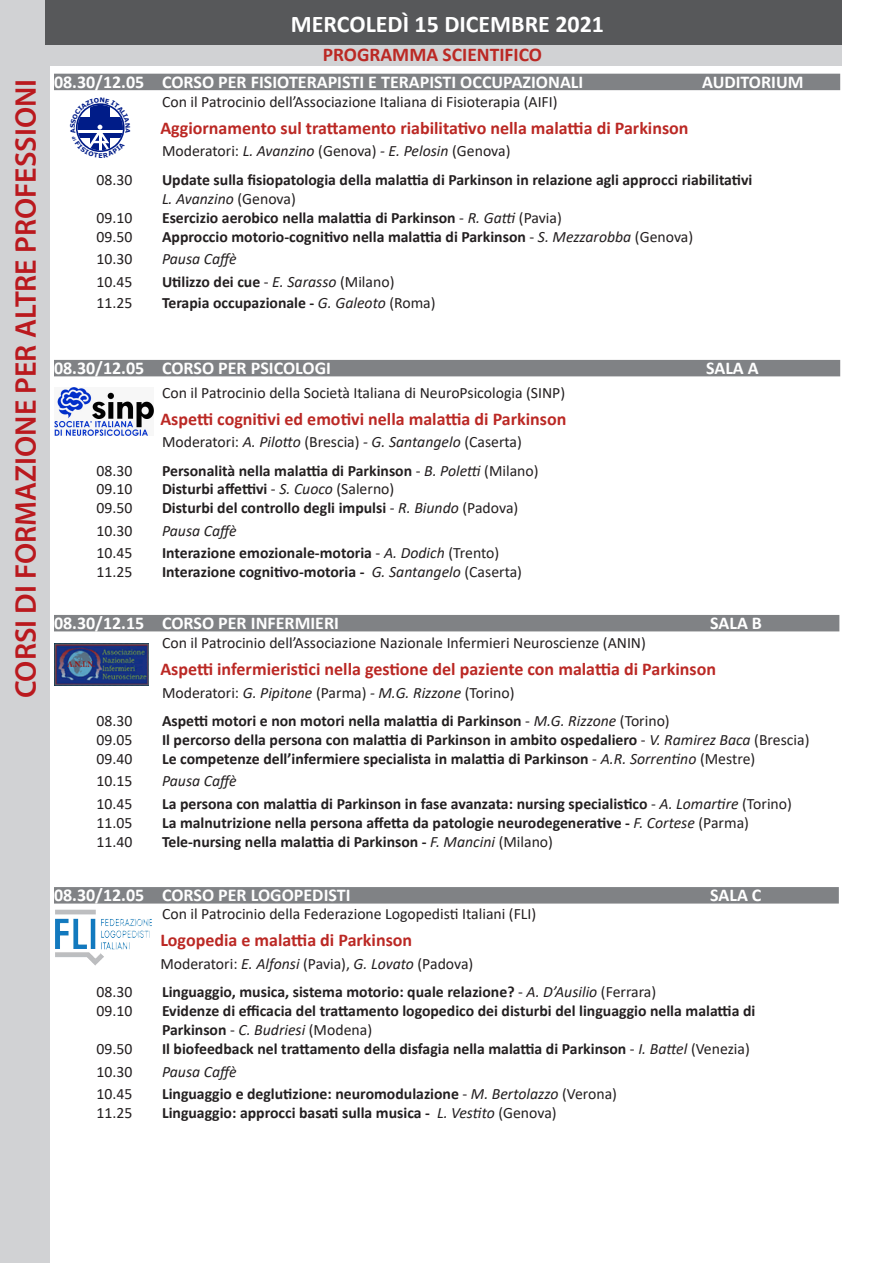
<style>
.page{position:relative;width:893px;height:1263px;background:#fff}
.page>*{position:absolute;margin:0;border:0;box-sizing:border-box;transform-origin:0 0}
.t1{font:600 30px "Myriad Pro";color:#ba191e}
.Normale{font:700 24px "Calibri";color:#fff}
.t2{font:700 19.5px "Calibri";color:#bb2824}
.Normale-2{font:700 18px "Calibri";color:#bb2824}
.Normale-3{font:700 18px "Calibri";color:#fff}
.t3{font:700 15.75px "Calibri";color:#231f20}
.Normale-4{font:15.75px "Calibri";color:#231f20}
.t4{font:italic 15.75px "Calibri";color:#231f20}
.s1{font-style:italic}
.s2{font-style:normal}
.s3{font-weight:400}
.s4{font-weight:400;font-style:italic}
.s5{font-weight:700;font-style:normal}
</style>
<div class="page">
<div style="left:54px;top:74px;width:786px;height:16px;background:#808285"></div>
<div style="left:54px;top:360px;width:786px;height:16px;background:#808285"></div>
<div style="left:54px;top:615px;width:785px;height:16px;background:#808285"></div>
<div style="left:54px;top:887px;width:785px;height:16px;background:#808285"></div>
<div style="left:0;top:0;width:50px;height:1263px;background:#d1d2d4"></div>
<div style="left:45px;top:0;width:797px;height:45px;background:#57585a"></div>
<div style="left:45px;top:45px;width:797px;height:21px;background:#d1d2d4"></div>
<img style="left:55px;top:910px;width:97px;height:39px">
<img style="left:54px;top:387px;width:99px;height:49px">
<img style="left:54px;top:644px;width:95px;height:41px">
<svg style="left:75px;top:103px;width:50px;height:49px"></svg>
<p class="t1" style="left:7px;top:698px;width:621px;rotate:-90deg">CORSI DI FORMAZIONE PER ALTRE PROFESSIONI</p>
<p class="Normale" style="left:291px;top:7px;width:315px">MERCOLEDÌ 15 DICEMBRE 2021</p>
<p class="t2" style="left:323px;top:41px;width:221px">PROGRAMMA SCIENTIFICO</p>
<p class="Normale-3" style="left:54px;top:69px;width:531px">08.30/12.05 CORSO PER FISIOTERAPISTI E TERAPISTI OCCUPAZIONALI</p>
<p class="Normale-3" style="left:702px;top:69px;width:103px">AUDITORIUM</p>
<p class="Normale-4" style="left:162px;top:91px;width:397px">Con il Patrocinio dell’Associazione Italiana di Fisioterapia (AIFI)</p>
<p class="Normale-2" style="left:160px;top:115px;width:530px">Aggiornamento sul trattamento riabilitativo nella malattia di Parkinson</p>
<p class="Normale-4" style="left:162px;top:140px;width:350px">Moderatori: <span class="s1">L. Avanzino</span> (Genova) <span class="s1">- E. Pelosin</span> (Genova)</p>
<p class="Normale-4" style="left:97px;top:169px;width:37px">08.30</p>
<p class="t3" style="left:162px;top:168px;width:592px">Update sulla fisiopatologia della malattia di Parkinson in relazione agli approcci riabilitativi</p>
<p class="t4" style="left:162px;top:188px;width:135px">L. Avanzino <span class="s2">(Genova)</span></p>
<p class="Normale-4" style="left:97px;top:206px;width:37px">09.10</p>
<p class="t3" style="left:162px;top:206px;width:401px">Esercizio aerobico nella malattia di Parkinson <span class="s3">-</span> <span class="s4">R. Gatti</span> <span class="s3">(Pavia)</span></p>
<p class="Normale-4" style="left:97px;top:225px;width:37px">09.50</p>
<p class="t3" style="left:162px;top:225px;width:533px">Approccio motorio-cognitivo nella malattia di Parkinson <span class="s3">-</span> <span class="s4">S. Mezzarobba</span> <span class="s3">(Genova)</span></p>
<p class="Normale-4" style="left:97px;top:248px;width:37px">10.30</p>
<p class="t4" style="left:162px;top:248px;width:76px">Pausa Caffè</p>
<p class="Normale-4" style="left:97px;top:270px;width:37px">10.45</p>
<p class="t3" style="left:162px;top:270px;width:234px">Utilizzo dei cue <span class="s3">-</span> <span class="s4">E. Sarasso</span> <span class="s3">(Milano)</span></p>
<p class="Normale-4" style="left:97px;top:292px;width:37px">11.25</p>
<p class="t3" style="left:162px;top:292px;width:275px">Terapia occupazionale - <span class="s4">G. Galeoto</span> <span class="s3">(Roma)</span></p>
<p class="Normale-3" style="left:54px;top:355px;width:279px">08.30/12.05 CORSO PER PSICOLOGI</p>
<p class="Normale-3" style="left:706px;top:355px;width:54px">SALA A</p>
<p class="Normale-4" style="left:162px;top:381px;width:405px">Con il Patrocinio della Società Italiana di NeuroPsicologia (SINP)</p>
<p class="Normale-2" style="left:160px;top:406px;width:408px">Aspetti cognitivi ed emotivi nella malattia di Parkinson</p>
<p class="Normale-4" style="left:162px;top:431px;width:361px">Moderatori: <span class="s1">A. Pilotto</span> (Brescia) <span class="s1">- G. Santangelo</span> (Caserta)</p>
<p class="Normale-4" style="left:97px;top:459px;width:37px">08.30</p>
<p class="t3" style="left:162px;top:459px;width:378px">Personalità nella malattia di Parkinson <span class="s3">-</span> <span class="s4">B. Poletti</span> <span class="s3">(Milano)</span></p>
<p class="Normale-4" style="left:97px;top:478px;width:37px">09.10</p>
<p class="t3" style="left:162px;top:478px;width:234px">Disturbi affettivi <span class="s3">-</span> <span class="s4">S. Cuoco</span> <span class="s3">(Salerno)</span></p>
<p class="Normale-4" style="left:97px;top:497px;width:37px">09.50</p>
<p class="t3" style="left:162px;top:497px;width:358px">Disturbi del controllo degli impulsi <span class="s3">-</span> <span class="s4">R. Biundo</span> <span class="s3">(Padova)</span></p>
<p class="Normale-4" style="left:97px;top:520px;width:37px">10.30</p>
<p class="t4" style="left:162px;top:520px;width:76px">Pausa Caffè</p>
<p class="Normale-4" style="left:97px;top:542px;width:37px">10.45</p>
<p class="t3" style="left:162px;top:542px;width:339px">Interazione emozionale-motoria <span class="s3">-</span> <span class="s4">A. Dodich</span> <span class="s3">(Trento)</span></p>
<p class="Normale-4" style="left:97px;top:561px;width:37px">11.25</p>
<p class="t3" style="left:162px;top:561px;width:362px">Interazione cognitivo-motoria - <span class="s4">G. Santangelo</span> <span class="s3">(Caserta)</span></p>
<p class="Normale-3" style="left:54px;top:610px;width:286px">08.30/12.15 CORSO PER INFERMIERI</p>
<p class="Normale-3" style="left:710px;top:610px;width:53px">SALA B</p>
<p class="Normale-4" style="left:162px;top:632px;width:485px">Con il Patrocinio dell’Associazione Nazionale Infermieri Neuroscienze (ANIN)</p>
<p class="Normale-2" style="left:160px;top:656px;width:557px">Aspetti infermieristici nella gestione del paziente con malattia di Parkinson</p>
<p class="Normale-4" style="left:162px;top:681px;width:354px">Moderatori: <span class="s1">G. Pipitone</span> (Parma) <span class="s1">- M.G. Rizzone</span> (Torino)</p>
<p class="Normale-4" style="left:97px;top:710px;width:37px">08.30</p>
<p class="t3" style="left:162px;top:710px;width:509px">Aspetti motori e non motori nella malattia di Parkinson <span class="s3">-</span> <span class="s4">M.G. Rizzone</span> <span class="s3">(Torino)</span></p>
<p class="Normale-4" style="left:97px;top:729px;width:37px">09.05</p>
<p class="t3" style="left:162px;top:729px;width:649px">Il percorso della persona con malattia di Parkinson in ambito ospedaliero <span class="s3">-</span> <span class="s4">V. Ramirez Baca</span> <span class="s3">(Brescia)</span></p>
<p class="Normale-4" style="left:97px;top:748px;width:37px">09.40</p>
<p class="t3" style="left:162px;top:747px;width:595px">Le competenze dell’infermiere specialista in malattia di Parkinson <span class="s3">-</span> <span class="s4">A.R. Sorrentino</span> <span class="s3">(Mestre)</span></p>
<p class="Normale-4" style="left:97px;top:770px;width:37px">10.15</p>
<p class="t4" style="left:162px;top:770px;width:76px">Pausa Caffè</p>
<p class="Normale-4" style="left:97px;top:793px;width:37px">10.45</p>
<p class="t3" style="left:162px;top:792px;width:631px">La persona con malattia di Parkinson in fase avanzata: nursing specialistico <span class="s3">-</span> <span class="s4">A. Lomartire</span> <span class="s3">(Torino)</span></p>
<p class="Normale-4" style="left:97px;top:812px;width:37px">11.05</p>
<p class="t3" style="left:162px;top:811px;width:588px">La malnutrizione nella persona affetta da patologie neurodegenerative - <span class="s4">F. Cortese</span> <span class="s3">(Parma)</span></p>
<p class="Normale-4" style="left:97px;top:830px;width:37px">11.40</p>
<p class="t3" style="left:162px;top:830px;width:393px">Tele-nursing nella malattia di Parkinson - <span class="s4">F. Mancini</span> <span class="s3">(Milano)</span></p>
<p class="Normale-3" style="left:54px;top:883px;width:298px">08.30/12.05 CORSO PER LOGOPEDISTI</p>
<p class="Normale-3" style="left:710px;top:883px;width:53px">SALA C</p>
<p class="Normale-4" style="left:162px;top:903px;width:376px">Con il Patrocinio della Federazione Logopedisti Italiani (FLI)</p>
<p class="Normale-2" style="left:160px;top:928px;width:253px">Logopedia e malattia di Parkinson</p>
<p class="Normale-4" style="left:160px;top:953px;width:314px">Moderatori: <span class="s1">E. Alfonsi</span> (Pavia), <span class="s1">G. Lovato</span> (Padova)</p>
<p class="Normale-4" style="left:97px;top:981px;width:37px">08.30</p>
<p class="t3" style="left:162px;top:981px;width:496px">Linguaggio, musica, sistema motorio: quale relazione? <span class="s3">-</span> <span class="s4">A. D’Ausilio</span> <span class="s3">(Ferrara)</span></p>
<p class="Normale-4" style="left:97px;top:1000px;width:37px">09.10</p>
<p class="t3" style="left:162px;top:1000px;width:595px">Evidenze di efficacia del trattamento logopedico dei disturbi del linguaggio nella malattia di</p>
<p class="t4" style="left:162px;top:1019px;width:212px"><span class="s5">Parkinson</span> <span class="s2">-</span> C. Budriesi <span class="s2">(Modena)</span></p>
<p class="Normale-4" style="left:97px;top:1038px;width:37px">09.50</p>
<p class="t3" style="left:162px;top:1038px;width:589px">Il biofeedback nel trattamento della disfagia nella malattia di Parkinson <span class="s3">-</span> <span class="s4">I. Battel</span> <span class="s3">(Venezia)</span></p>
<p class="Normale-4" style="left:97px;top:1060px;width:37px">10.30</p>
<p class="t4" style="left:162px;top:1060px;width:76px">Pausa Caffè</p>
<p class="Normale-4" style="left:97px;top:1083px;width:37px">10.45</p>
<p class="t3" style="left:162px;top:1083px;width:456px">Linguaggio e deglutizione: neuromodulazione <span class="s3">-</span> <span class="s4">M. Bertolazzo</span> <span class="s3">(Verona)</span></p>
<p class="Normale-4" style="left:97px;top:1102px;width:37px">11.25</p>
<p class="t3" style="left:162px;top:1101px;width:396px">Linguaggio: approcci basati sulla musica - <span class="s4">L. Vestito</span> <span class="s3">(Genova)</span></p>
</div>
